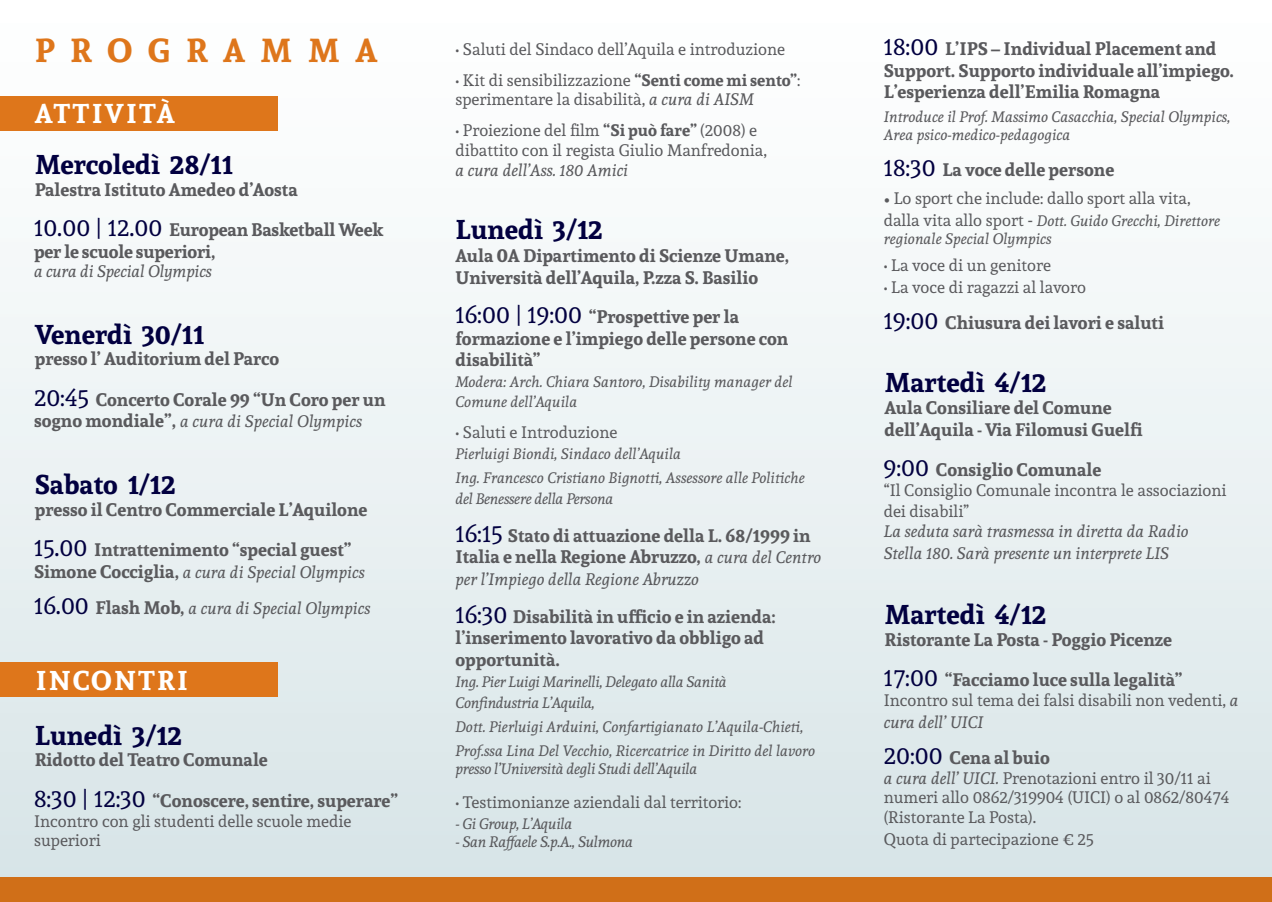
<style>
.page{position:relative;width:1272px;height:902px;background:#fff}
.page>*{position:absolute;margin:0;border:0;box-sizing:border-box;transform-origin:0 0}
.t1{font:700 33px "Andada";letter-spacing:.46em;color:#de761b}
.t2{font:700 27px "Andada";color:#020040}
.t3{font:700 27px "Andada";letter-spacing:.08em;color:#fff}
.t4{font:700 18px/21.6px "Andada";color:#5a5a5d}
.t5{font:16.5px/19.8px "Andada";color:#5a5a5d}
.t6{font:italic 16.5px/36px "Andada";color:#5a5a5d}
.t7{font:italic 15px/18px "Andada";color:#5a5a5d}
.t8{font:italic 15px/21px "Andada";letter-spacing:-.02em;color:#5a5a5d}
.s1{font-weight:400;font-size:24px;color:#020040}
.s2{font-weight:700;font-style:normal;font-size:18px}
.s3{font-style:normal;font-size:24px;color:#020040}
.s4{font-weight:700}
.s5{font-style:italic}
.s6{font-size:19.5px}
.s7{font-weight:400;font-style:italic;font-size:16.5px}
.s8{font-family:"Minion Pro"}
.s9{font-style:normal;font-size:16.5px}
.s10{font-style:normal;font-size:18px}
</style>
<div class="page">
<div style="left:0;top:0;width:1271px;height:901px;background:linear-gradient(to bottom,#fff,#d7e4e7)"></div>
<div style="left:0;top:96px;width:277px;height:34px;background:#de761b"></div>
<div style="left:0;top:662px;width:277px;height:34px;background:#de761b"></div>
<div style="left:0;top:877px;width:1271px;height:24px;background:#d06f18"></div>
<h1 class="t1" style="left:35px;top:28px;width:344px">PROGRAMMA</h1>
<h2 class="t3" style="left:35px;top:95px;width:142px">ATTIVITÀ</h2>
<h2 class="t2" style="left:35px;top:146px;width:200px">Mercoledì 28/11</h2>
<p class="t4" style="left:35px;top:178px;width:264px">Palestra Istituto Amedeo d’Aosta</p>
<p class="t4" style="left:34px;top:218px;width:351px"><span class="s1">10.00 | 12.00</span> European Basketball Week per le scuole superiori,</p>
<p class="t6" style="left:34px;top:253px;width:179px">a cura di Special Olympics</p>
<h2 class="t2" style="left:35px;top:316px;width:171px">Venerdì 30/11</h2>
<p class="t4" style="left:35px;top:347px;width:246px">presso l’ Auditorium del Parco</p>
<p class="t4" style="left:34px;top:388px;width:353px"><span class="s1">20:45</span> Concerto Corale 99 “Un Coro per un</p>
<p class="t6" style="left:34px;top:403px;width:329px"><span class="s2">sogno mondiale”,</span> a cura di Special Olympics</p>
<h2 class="t2" style="left:35px;top:466px;width:143px">Sabato 1/12</h2>
<p class="t4" style="left:35px;top:498px;width:334px">presso il Centro Commerciale L’Aquilone</p>
<p class="t4" style="left:34px;top:538px;width:319px"><span class="s1">15.00</span> Intrattenimento “special guest”</p>
<p class="t6" style="left:34px;top:553px;width:338px"><span class="s2">Simone Cocciglia,</span> a cura di Special Olympics<br><span class="s3">16.00</span> <span class="s2">Flash Mob,</span> a cura di Special Olympics</p>
<h2 class="t3" style="left:36px;top:661px;width:154px">INCONTRI</h2>
<h2 class="t2" style="left:35px;top:716px;width:149px">Lunedì 3/12</h2>
<p class="t4" style="left:35px;top:748px;width:235px">Ridotto del Teatro Comunale</p>
<p class="t4" style="left:34px;top:789px;width:365px"><span class="s1">8:30 | 12:30</span> “Conoscere, sentire, superare”</p>
<p class="t5" style="left:34px;top:810px;width:319px">Incontro con gli studenti delle scuole medie superiori</p>
<p class="t5" style="left:455px;top:39px;width:331px">• Saluti del Sindaco dell’Aquila e introduzione</p>
<p class="t5" style="left:455px;top:70px;width:346px">• Kit di sensibilizzazione <span class="s4">“Senti come mi sento”</span>: sperimentare la disabilità, <span class="s5">a cura di AISM</span></p>
<p class="t5" style="left:455px;top:120px;width:313px">• Proiezione del film <span class="s4">“Si può fare”</span> (2008) e dibattito con il regista Giulio Manfredonia,</p>
<p class="t6" style="left:455px;top:152px;width:174px">a cura dell’Ass. 180 Amici</p>
<h2 class="t2" style="left:455px;top:211px;width:149px">Lunedì 3/12</h2>
<p class="t4" style="left:455px;top:244px;width:335px">Aula <span class="s6">0</span>A Dipartimento di Scienze Umane,<br>Università dell’Aquila, P.zza S. Basilio</p>
<p class="t4" style="left:455px;top:305px;width:334px"><span class="s1">16:00 | 19:00</span> “Prospettive per la formazione e l’impiego delle persone con disabilità”</p>
<p class="t7" style="left:455px;top:372px;width:338px;line-height:19.8px">Modera: Arch. Chiara Santoro, Disability manager del<br>Comune dell’Aquila</p>
<p class="t5" style="left:455px;top:422px;width:163px">• Saluti e Introduzione</p>
<p class="t7" style="left:455px;top:441px;width:351px;line-height:24px">Pierluigi Biondi, Sindaco dell’Aquila<br>Ing. Francesco Cristiano Bignotti, Assessore alle Politiche</p>
<p class="t8" style="left:455px;top:488px;width:159px">del Benessere della Persona</p>
<p class="t4" style="left:455px;top:524px;width:367px"><span class="s1">16:15</span> Stato di attuazione della L. 68/1999 in<br>Italia e nella Regione Abruzzo, <span class="s7">a cura del Centro</span></p>
<p class="t6" style="left:455px;top:561px;width:245px">per l’Impiego della Regione Abruzzo</p>
<p class="t4" style="left:455px;top:605px;width:322px"><span class="s1">16:30</span> Disabilità in ufficio e in azienda: l’inserimento lavorativo da obbligo ad opportunità.</p>
<p class="t8" style="left:455px;top:671px;width:273px">Ing. Pier Luigi Marinelli, Delegato alla Sanità<br>Confindustria L’Aquila,</p>
<p class="t7" style="left:455px;top:714px;width:361px;line-height:24px">Dott. Pierluigi Arduini, Confartigianato L’Aquila-Chieti,<br>Prof.ssa Lina Del Vecchio, Ricercatrice in Diritto del lavoro</p>
<p class="t8" style="left:455px;top:758px;width:243px">presso l’Università degli Studi dell’Aquila</p>
<p class="t5" style="left:455px;top:791px;width:287px">• Testimonianze aziendali dal territorio:</p>
<p class="t8" style="left:455px;top:812px;width:118px">- Gi Group, L’Aquila</p>
<p class="t8" style="left:455px;top:830px;width:179px">- San Raffaele S.p.A., Sulmona</p>
<p class="t4" style="left:883px;top:37px;width:351px"><span class="s1">18:00</span> L’IPS – Individual Placement and<br>Support. Supporto individuale all’impiego.<br>L’esperienza dell’Emilia Romagna</p>
<p class="t7" style="left:883px;top:108px;width:348px">Introduce il Prof. Massimo Casacchia, Special Olympics,<br>Area psico-medico-pedagogica</p>
<p class="t4" style="left:883px;top:159px;width:232px"><span class="s1">18:30</span> La voce delle persone</p>
<p class="t5" style="left:883px;top:188px;width:308px"><span class="s8">•</span> Lo sport che include: dallo sport alla vita,</p>
<p class="t7" style="left:883px;top:211px;width:338px"><span class="s9">dalla vita allo sport</span> <span class="s10">-</span> Dott. Guido Grecchi, Direttore regionale Special Olympics</p>
<p class="t5" style="left:883px;top:255px;width:169px">• La voce di un genitore</p>
<p class="t5" style="left:883px;top:277px;width:204px">• La voce di ragazzi al lavoro</p>
<p class="t4" style="left:883px;top:311px;width:282px"><span class="s1">19:00</span> Chiusura dei lavori e saluti</p>
<h2 class="t2" style="left:884px;top:364px;width:164px">Martedì 4/12</h2>
<p class="t4" style="left:884px;top:396px;width:259px">Aula Consiliare del Comune dell’Aquila - Via Filomusi Guelfi</p>
<p class="t4" style="left:883px;top:458px;width:219px"><span class="s1">9:00</span> Consiglio Comunale</p>
<p class="t5" style="left:883px;top:479px;width:344px;line-height:21.6px">“Il Consiglio Comunale incontra le associazioni dei disabili”</p>
<p class="t6" style="left:883px;top:520px;width:306px;line-height:21.6px">La seduta sarà trasmessa in diretta da Radio<br>Stella 180. Sarà presente un interprete LIS</p>
<h2 class="t2" style="left:884px;top:596px;width:164px">Martedì 4/12</h2>
<p class="t4" style="left:884px;top:628px;width:289px">Ristorante La Posta - Poggio Picenze</p>
<p class="t4" style="left:883px;top:668px;width:300px"><span class="s1">17:00</span> “Facciamo luce sulla legalità”</p>
<p class="t5" style="left:883px;top:689px;width:356px;line-height:21.6px">Incontro sul tema dei falsi disabili non vedenti, <span class="s5">a cura dell’ UICI</span></p>
<p class="t4" style="left:883px;top:746px;width:168px"><span class="s1">20:00</span> Cena al buio</p>
<p class="t5" style="left:883px;top:767px;width:347px"><span class="s5">a cura dell’ UICI.</span> Prenotazioni entro il 30/11 ai numeri allo 0862/319904 (UICI) o al 0862/80474 (Ristorante La Posta).</p>
<p class="t5" style="left:883px;top:828px;width:211px">Quota di partecipazione € 25</p>
</div>
